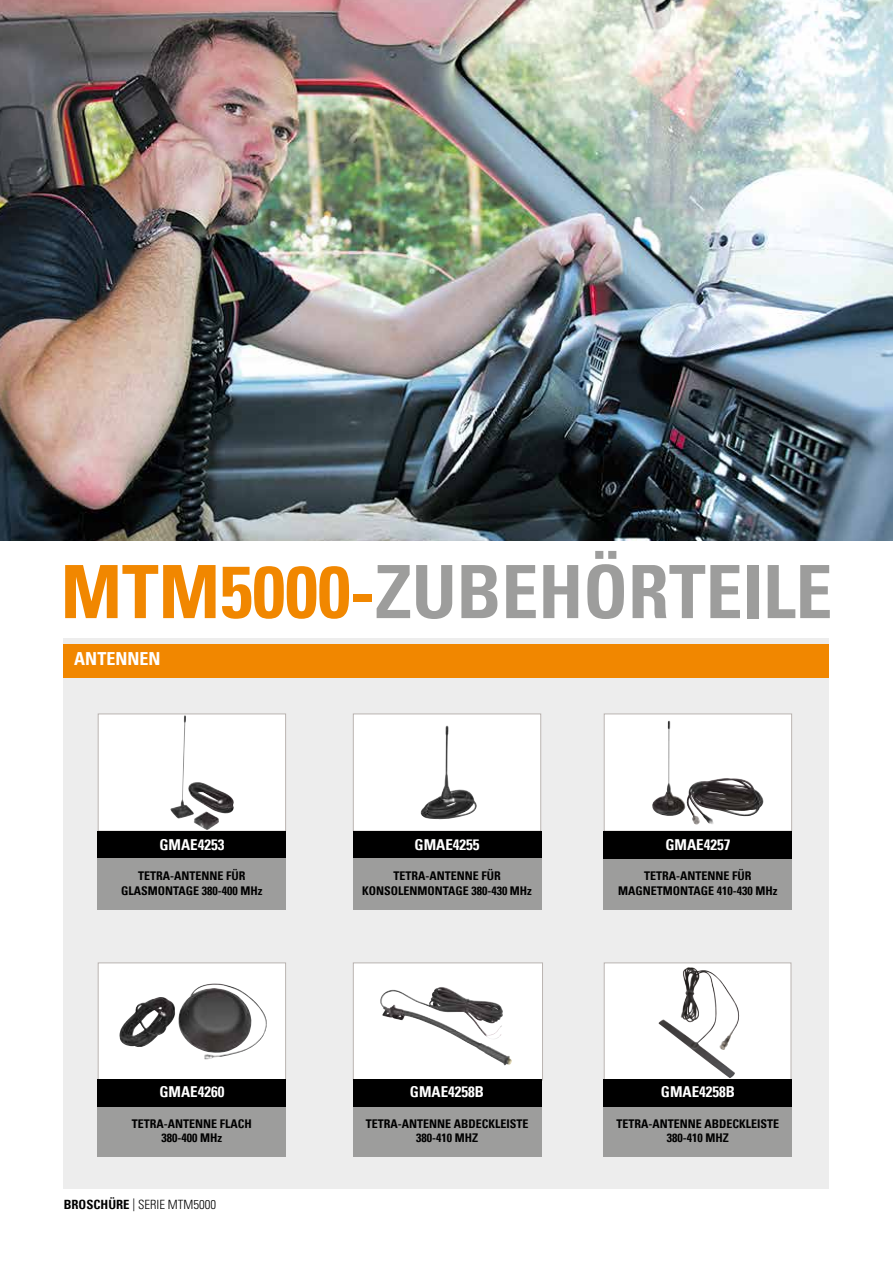
<style>
.page{position:relative;width:893px;height:1263px;background:#fff}
.page>*{position:absolute;margin:0;border:0;box-sizing:border-box;transform-origin:0 0}
.t1{font:700 condensed 73.5px "Univers LT";color:#9d9d9c}
.t2{font:700 condensed 18px "Univers LT";color:#fff}
.t3{font:700 condensed 15px "Univers LT";color:#fff}
.t4{font:300 condensed 12.75px "Univers";color:#000}
.t5{font:700 condensed 12px/14.4px "Univers LT";color:#000;text-align:center}
.s1{color:#f18700}
.s2{font-family:"Univers LT";font-weight:700}
</style>
<div class="page">
<div style="left:64px;top:638px;width:765px;height:551px;background:#ededed"></div>
<img style="left:0;top:0;width:893px;height:540px">
<div style="left:98px;top:714px;width:188px;height:117px;background:#fff"></div>
<img style="left:170px;top:715px;width:64px;height:114px">
<div style="left:98px;top:713px;width:188px;height:118px;border:1px solid #bab4b1"></div>
<div style="left:353px;top:714px;width:188px;height:117px;background:#fff"></div>
<img style="left:420px;top:725px;width:57px;height:95px">
<div style="left:353px;top:713px;width:188px;height:118px;border:1px solid #bab4b1"></div>
<div style="left:604px;top:714px;width:188px;height:117px;background:#fff"></div>
<img style="left:652px;top:721px;width:71px;height:104px">
<div style="left:604px;top:713px;width:188px;height:118px;border:1px solid #bab4b1"></div>
<div style="left:604px;top:963px;width:187px;height:117px;background:#fff"></div>
<img style="left:658px;top:968px;width:80px;height:110px">
<div style="left:604px;top:962px;width:187px;height:118px;border:1px solid #bab4b1"></div>
<div style="left:98px;top:963px;width:188px;height:117px;background:#fff"></div>
<img style="left:119px;top:983px;width:148px;height:76px">
<div style="left:98px;top:962px;width:188px;height:118px;border:1px solid #bab4b1"></div>
<div style="left:353px;top:963px;width:189px;height:117px;background:#fff"></div>
<img style="left:380px;top:987px;width:61px;height:36px">
<div style="left:353px;top:962px;width:190px;height:118px;border:1px solid #bab4b1"></div>
<div style="left:64px;top:644px;width:765px;height:33px;background:#f18700"></div>
<div style="left:98px;top:831px;width:188px;height:27px;background:#000"></div>
<div style="left:353px;top:831px;width:188px;height:27px;background:#000"></div>
<div style="left:604px;top:858px;width:188px;height:51px;background:#9d9d9c"></div>
<div style="left:98px;top:1106px;width:188px;height:51px;background:#9d9d9c"></div>
<div style="left:353px;top:1106px;width:188px;height:51px;background:#9d9d9c"></div>
<div style="left:604px;top:1106px;width:188px;height:51px;background:#9d9d9c"></div>
<div style="left:98px;top:858px;width:188px;height:51px;background:#9d9d9c"></div>
<div style="left:353px;top:858px;width:188px;height:51px;background:#9d9d9c"></div>
<div style="left:604px;top:831px;width:188px;height:27px;background:#000"></div>
<div style="left:98px;top:1079px;width:188px;height:27px;background:#000"></div>
<div style="left:353px;top:1079px;width:188px;height:27px;background:#000"></div>
<div style="left:604px;top:1079px;width:188px;height:27px;background:#000"></div>
<h1 class="t1" style="left:61px;top:547px;width:773px"><span class="s1">MTM5000-</span>ZUBEHÖRTEILE</h1>
<h2 class="t2" style="left:74px;top:648px;width:88px">ANTENNEN</h2>
<p class="t3" style="left:159px;top:835px;width:66px">GMAE4253</p>
<p class="t5" style="left:121px;top:869px;width:143px">TETRA-ANTENNE FÜR<br>GLASMONTAGE 380-400 MHz</p>
<p class="t3" style="left:159px;top:1083px;width:66px">GMAE4260</p>
<p class="t5" style="left:132px;top:1116px;width:121px">TETRA-ANTENNE FLACH<br>380-400 MHz</p>
<p class="t4" style="left:64px;top:1197px;width:154px"><span class="s2">BROSCHÜRE</span> | SERIE MTM5000</p>
<p class="t3" style="left:415px;top:835px;width:66px">GMAE4255</p>
<p class="t5" style="left:362px;top:869px;width:171px">TETRA-ANTENNE FÜR<br>KONSOLENMONTAGE 380-430 MHz</p>
<p class="t3" style="left:410px;top:1083px;width:76px">GMAE4258B</p>
<p class="t5" style="left:366px;top:1116px;width:164px">TETRA-ANTENNE ABDECKLEISTE<br>380-410 MHZ</p>
<p class="t3" style="left:665px;top:835px;width:66px">GMAE4257</p>
<p class="t5" style="left:618px;top:869px;width:161px">TETRA-ANTENNE FÜR<br>MAGNETMONTAGE 410-430 MHz</p>
<p class="t3" style="left:661px;top:1083px;width:76px">GMAE4258B</p>
<p class="t5" style="left:617px;top:1116px;width:164px">TETRA-ANTENNE ABDECKLEISTE<br>380-410 MHZ</p>
</div>
